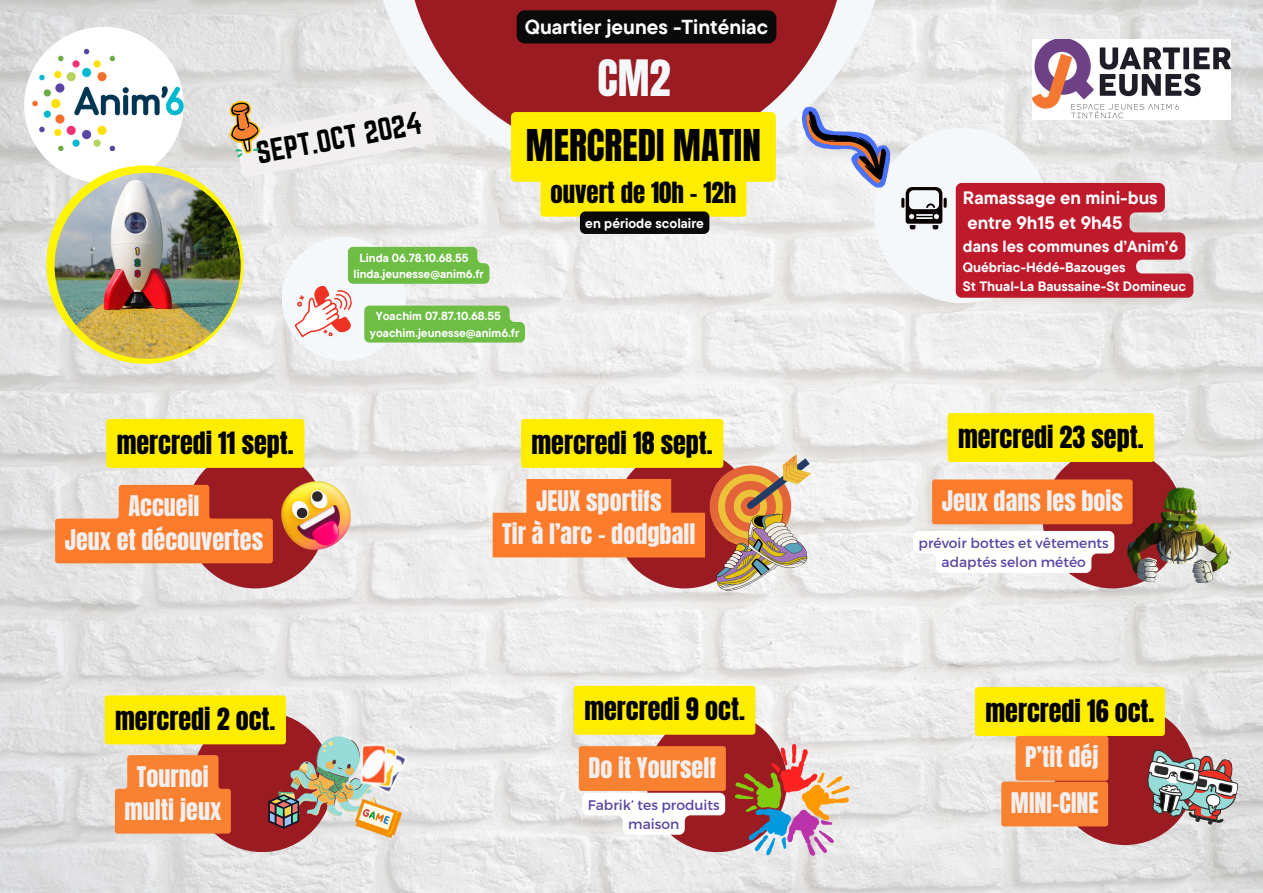
<style>
.page{position:relative;width:1263px;height:893px;background:#fff}
.page>*{position:absolute;margin:0;border:0;box-sizing:border-box;transform-origin:0 0}
.t1{font:42.6px "Anton";color:#f5f8fa}
.t2{font:37.28px "Anton";color:#000}
.t3{font:27.97px "Norwester";color:#000}
.t4{font:26.1px "Anton";color:#000}
.t5{font:24.83px "Anton";color:#000}
.t6{font:24.15px/33.7px "Anton";color:#f1efef;text-align:center}
.t7{font:700 20.17px "TT Commons Pro";color:#fff}
.t8{font:700 17.92px "TT Commons Pro";color:#fff}
.t9{font:700 16.2px "TT Commons Pro";color:#fff}
.t10{font:13.88px/19.4px "Montserrat";color:#5b45a3;text-align:center}
.t11{font:700 13.58px "TT Commons Pro";color:#fff}
.t12{font:700 13.42px "TT Commons Pro";color:#fff}
.t13{font:700 11.7px "TT Commons Pro";color:#fff}
</style>
<div class="page">
<img style="left:0;top:0;width:1263px;height:893px">
<div style="left:24px;top:27px;width:160px;height:156px;background:#fff;border-radius:50%"></div>
<img style="left:25px;top:40px;width:166px;height:110px">
<svg style="left:370px;top:0;width:518px;height:179px;fill:#ededed"></svg>
<svg style="left:406px;top:0;width:440px;height:158px;fill:#9a1c22"></svg>
<div style="left:185px;top:448px;width:141px;height:140px;background:#9a1c22;border-radius:50%"></div>
<div style="left:1042px;top:448px;width:141px;height:140px;background:#9a1c22;border-radius:50%"></div>
<div style="left:647px;top:711px;width:140px;height:141px;background:#9a1c22;border-radius:50%"></div>
<div style="left:1055px;top:704px;width:140px;height:141px;background:#9a1c22;border-radius:50%"></div>
<svg style="left:46px;top:165px;width:197px;height:199px;fill:#fff500"></svg>
<img style="left:55px;top:173px;width:186px;height:186px;border-radius:50%">
<svg style="left:218px;top:97px;width:219px;height:81px"></svg>
<svg style="left:735px;top:744px;width:115px;height:112px"></svg>
<img style="left:1032px;top:39px;width:198px;height:80px">
<div style="left:282px;top:237px;width:124px;height:124px;background:#f5f8fa;border-radius:50%"></div>
<svg style="left:289px;top:247px;width:236px;height:97px"></svg>
<div style="left:874px;top:128px;width:175px;height:175px;background:#f5f8fa;border-radius:50%"></div>
<svg style="left:901px;top:187px;width:41px;height:42px"></svg>
<svg style="left:943px;top:198px;width:4px;height:10px"></svg>
<svg style="left:956px;top:183px;width:237px;height:115px"></svg>
<img style="left:282px;top:482px;width:68px;height:68px">
<img style="left:1127px;top:487px;width:103px;height:95px">
<svg style="left:802px;top:107px;width:88px;height:81px"></svg>
<img style="left:401px;top:735px;width:9px;height:62px">
<img style="left:401px;top:799px;width:1px;height:38px">
<svg style="left:55px;top:485px;width:218px;height:78px"></svg>
<div style="left:932px;top:479px;width:200px;height:45px;background:#fc7c2c"></div>
<svg style="left:493px;top:419px;width:323px;height:178px"></svg>
<div style="left:947px;top:413px;width:207px;height:49px;background:#ffed00"></div>
<svg style="left:105px;top:695px;width:296px;height:151px"></svg>
<div style="left:574px;top:686px;width:181px;height:48px;background:#ffed00"></div>
<div style="left:106px;top:419px;width:198px;height:49px;background:#ffed00"></div>
<div style="left:517px;top:10px;width:259px;height:33px;background:#0a0a0a"></div>
<svg style="left:975px;top:687px;width:268px;height:142px"></svg>
<svg style="left:511px;top:112px;width:265px;height:122px"></svg>
<svg style="left:913px;top:531px;width:201px;height:42px"></svg>
<svg style="left:579px;top:746px;width:147px;height:88px"></svg>
<p class="t7" style="left:525px;top:14px;width:245px">Quartier jeunes -Tinténiac</p>
<p class="t3" style="left:254px;top:136px;width:169px;rotate:-10deg">SEPT.OCT 2024</p>
<p class="t1" style="left:597px;top:48px;width:75px">CM2</p>
<h2 class="t2" style="left:526px;top:119px;width:236px">MERCREDI MATIN</h2>
<p class="t5" style="left:550px;top:175px;width:188px">ouvert de 10h - 12h</p>
<p class="t12" style="left:585px;top:214px;width:120px">en période scolaire</p>
<p class="t13" style="left:359px;top:250px;width:111px">Linda 06.78.10.68.55</p>
<p class="t13" style="left:354px;top:266px;width:132px">linda.jeunesse@anim6.fr</p>
<p class="t13" style="left:376px;top:308px;width:127px">Yoachim 07.87.10.68.55</p>
<p class="t13" style="left:370px;top:325px;width:151px">yoachim.jeunesse@anim6.fr</p>
<p class="t8" style="left:963px;top:186px;width:196px">Ramassage en mini-bus</p>
<p class="t8" style="left:967px;top:211px;width:156px">entre 9h15 et 9h45</p>
<p class="t9" style="left:963px;top:235px;width:217px">dans les communes d’Anim’6</p>
<p class="t11" style="left:963px;top:258px;width:164px">Québriac-Hédé-Bazouges</p>
<p class="t11" style="left:963px;top:277px;width:225px">St Thual-La Baussaine-St Domineuc</p>
<p class="t4" style="left:117px;top:424px;width:179px">mercredi 11 sept.</p>
<p class="t4" style="left:531px;top:424px;width:183px">mercredi 18 sept.</p>
<h6 class="t4" style="left:958px;top:418px;width:187px">mercredi 23 sept.</h6>
<p class="t6" style="left:65px;top:490px;width:200px">Accueil<br>Jeux et découvertes</p>
<h4 class="t6" style="left:502px;top:484px;width:195px">JEUX sportifs<br>Tir à l’arc - dodgball</h4>
<p class="t6" style="left:942px;top:484px;width:183px">Jeux dans les bois</p>
<p class="t10" style="left:918px;top:532px;width:192px">prévoir bottes et vêtements adaptés selon météo</p>
<p class="t4" style="left:115px;top:700px;width:162px">mercredi 2 oct.</p>
<h4 class="t4" style="left:584px;top:690px;width:162px">mercredi 9 oct.</h4>
<h6 class="t4" style="left:985px;top:692px;width:171px">mercredi 16 oct.</h6>
<h4 class="t6" style="left:125px;top:760px;width:98px">Tournoi multi jeux</h4>
<p class="t6" style="left:588px;top:751px;width:129px">Do it Yourself</p>
<p class="t10" style="left:588px;top:794px;width:133px">Fabrik’ tes produits maison</p>
<h4 class="t6" style="left:1025px;top:741px;width:75px">P’tit déj</h4>
<h6 class="t6" style="left:1011px;top:786px;width:89px">MINI-CINE</h6>
</div>
